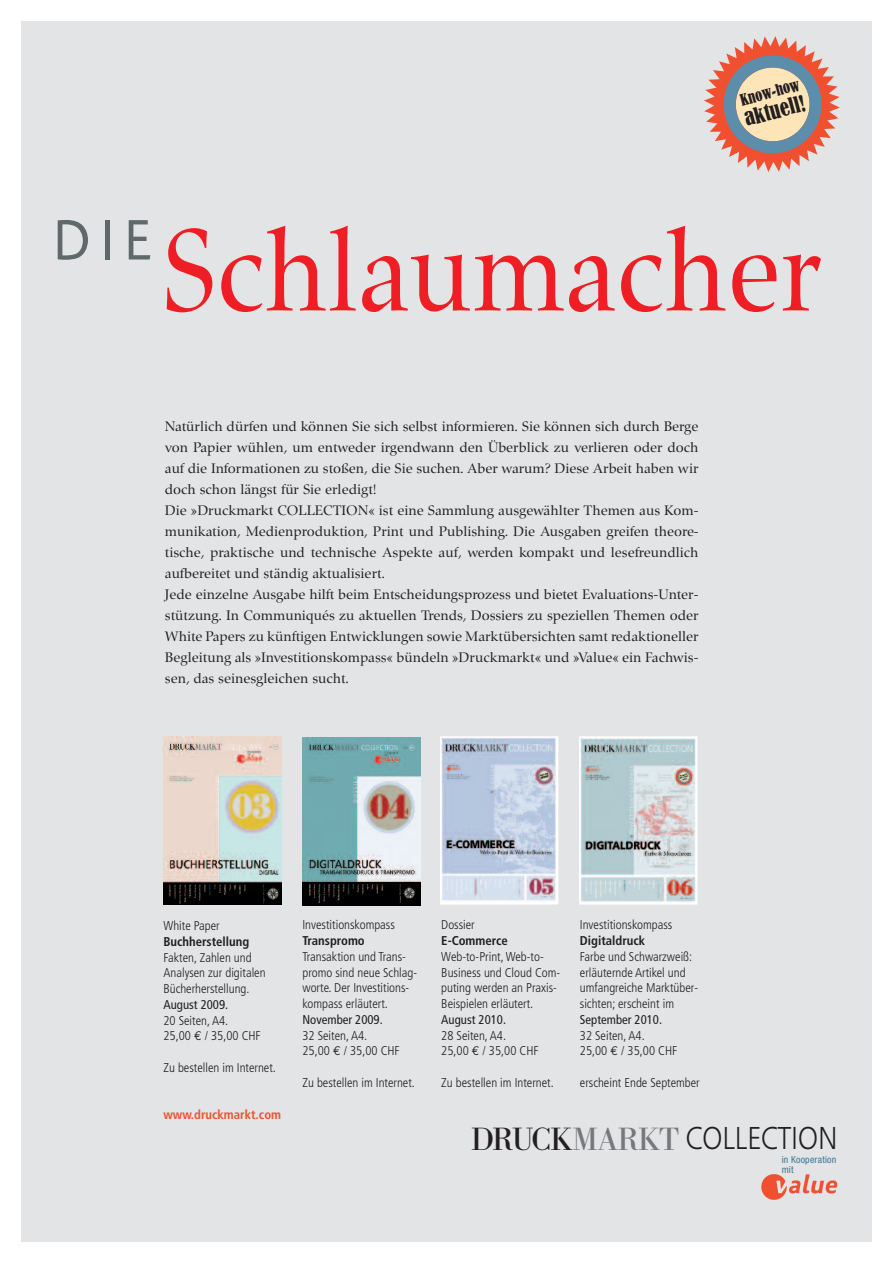
<style>
.page{position:relative;width:893px;height:1263px;background:#fff}
.page>*{position:absolute;margin:0;border:0;box-sizing:border-box;transform-origin:0 0}
.t1{font:120px "Zapf Renais SB";color:#ee1e24;scale:.9 1}
.t2{font:60px "Today SB";color:#60696a;scale:.9 1}
.t3{font:300 33px "Frutiger Next Pro";letter-spacing:-.01em;color:#231f20;scale:.9 1}
.t4{font:condensed 21px "Bernard";color:#231f20}
.t5{font:condensed 15px "Bernard";color:#231f20}
.t6{font:14.25px/21px "Zapf Renais SB";color:#231f20}
.t7{font:300 condensed 12.75px/15.8px "Frutiger";color:#231f20}
.t8{font:condensed 12.75px "Frutiger";color:#231f20}
.t9{font:700 condensed 12.75px "Frutiger";color:#231f20}
.t10{font:700 condensed 12.75px "Frutiger";color:#f05030}
.t11{font:condensed 9.75px/9px "Helvetica Neue";letter-spacing:.025em;color:#3b7897}
.s1{font-family:"Euro Mono";font-weight:400;font-stretch:normal}
.s2{font-family:"Bodoni Nr 1 SB";font-weight:400}
.s3{font-family:"Bodoni Nr 1 SB";font-weight:400;color:#76787b}
</style>
<div class="page">
<div style="left:21px;top:21px;width:851px;height:1221px;background:#e2e4e6"></div>
<img style="left:761px;top:1174px;width:77px;height:26px">
<img style="left:302px;top:738px;width:119px;height:168px">
<img style="left:164px;top:737px;width:118px;height:168px">
<img style="left:442px;top:738px;width:114px;height:164px">
<div style="left:440px;top:736px;width:118px;height:168px;border:1px solid #fff"></div>
<img style="left:581px;top:738px;width:114px;height:164px">
<div style="left:579px;top:736px;width:118px;height:168px;border:1px solid #fff"></div>
<svg style="left:704px;top:36px;width:136px;height:136px"></svg>
<p class="t5" style="left:738px;top:92px;width:62px;rotate:-15deg">Know-how</p>
<h3 class="t4" style="left:741px;top:107px;width:64px;rotate:-15deg">aktuell!</h3>
<h2 class="t2" style="left:53px;top:204px;width:110px">DIE</h2>
<h1 class="t1" style="left:162px;top:199px;width:735px">Schlaumacher</h1>
<p class="t6" style="left:165px;top:415px;width:535px">Natürlich dürfen und können Sie sich selbst informieren. Sie können sich durch Berge von Papier wühlen, um entweder irgendwann den Überblick zu verlieren oder doch auf die Informationen zu stoßen, die Sie suchen. Aber warum? Diese Arbeit haben wir doch schon längst für Sie erledigt!<br>Die »Druckmarkt COLLECTION« ist eine Sammlung ausgewählter Themen aus Kom&shy;munikation, Medienproduktion, Print und Publishing. Die Ausgaben greifen theore&shy;tische, praktische und technische Aspekte auf, werden kompakt und lesefreundlich aufbereitet und ständig aktualisiert.<br>Jede einzelne Ausgabe hilft beim Entscheidungsprozess und bietet Evaluations-Unter&shy;stützung. In Communiqués zu aktuellen Trends, Dossiers zu speziellen Themen oder White Papers zu künftigen Entwicklungen sowie Marktübersichten samt redaktioneller Begleitung als »Investitionskompass« bündeln »Druckmarkt« und »Value« ein Fachwis&shy;sen, das seinesgleichen sucht.</p>
<p class="t7" style="left:163px;top:919px;width:58px">White Paper</p>
<p class="t9" style="left:163px;top:936px;width:87px">Buchherstellung</p>
<p class="t7" style="left:163px;top:950px;width:104px">Fakten, Zahlen und<br>Analysen zur digitalen<br>Bücherherstellung.</p>
<p class="t8" style="left:163px;top:999px;width:66px">August 2009.</p>
<p class="t7" style="left:163px;top:1013px;width:99px">20 Seiten, A4.<br>25,00 <span class="s1">€</span> / 35,00 CHF</p>
<p class="t7" style="left:163px;top:1060px;width:114px">Zu bestellen im Internet.</p>
<p class="t10" style="left:163px;top:1109px;width:119px">www.druckmarkt.com</p>
<p class="t7" style="left:302px;top:918px;width:94px">Investitionskompass</p>
<p class="t9" style="left:302px;top:935px;width:64px">Transpromo</p>
<p class="t7" style="left:302px;top:949px;width:116px">Transaktion und Trans&shy;promo sind neue Schlag&shy;worte. Der Investitions&shy;kompass erläutert.</p>
<p class="t8" style="left:302px;top:1014px;width:82px">November 2009.</p>
<p class="t7" style="left:302px;top:1028px;width:99px">32 Seiten, A4.<br>25,00 <span class="s1">€</span> / 35,00 CHF</p>
<p class="t7" style="left:302px;top:1075px;width:114px">Zu bestellen im Internet.</p>
<p class="t7" style="left:441px;top:918px;width:35px">Dossier</p>
<p class="t9" style="left:441px;top:935px;width:68px">E-Commerce</p>
<p class="t7" style="left:441px;top:949px;width:120px">Web-to-Print,Web-to-<br>Business und Cloud Com&shy;puting werden an Praxis-<br>Beispielen erläutert.</p>
<p class="t8" style="left:441px;top:1014px;width:66px">August 2010.</p>
<p class="t7" style="left:441px;top:1028px;width:99px">28 Seiten, A4.<br>25,00 <span class="s1">€</span> / 35,00 CHF</p>
<p class="t7" style="left:441px;top:1075px;width:114px">Zu bestellen im Internet.</p>
<p class="t7" style="left:580px;top:918px;width:94px">Investitionskompass</p>
<p class="t9" style="left:580px;top:935px;width:67px">Digitaldruck</p>
<p class="t7" style="left:580px;top:949px;width:120px">Farbe und Schwarzweiß: erläuternde Artikel und umfangreiche Marktüber&shy;sichten; erscheint im</p>
<p class="t8" style="left:580px;top:1014px;width:84px">September 2010.</p>
<p class="t7" style="left:580px;top:1028px;width:99px">32 Seiten, A4.<br>25,00 <span class="s1">€</span> / 35,00 CHF</p>
<p class="t7" style="left:580px;top:1075px;width:121px">erscheint Ende September</p>
<h3 class="t3" style="left:471px;top:1127px;width:409px"><span class="s2">DRUCK</span><span class="s3">MARKT</span> COLLECTION</h3>
<p class="t11" style="left:782px;top:1156px;width:56px">in Kooperation mit</p>
</div>
